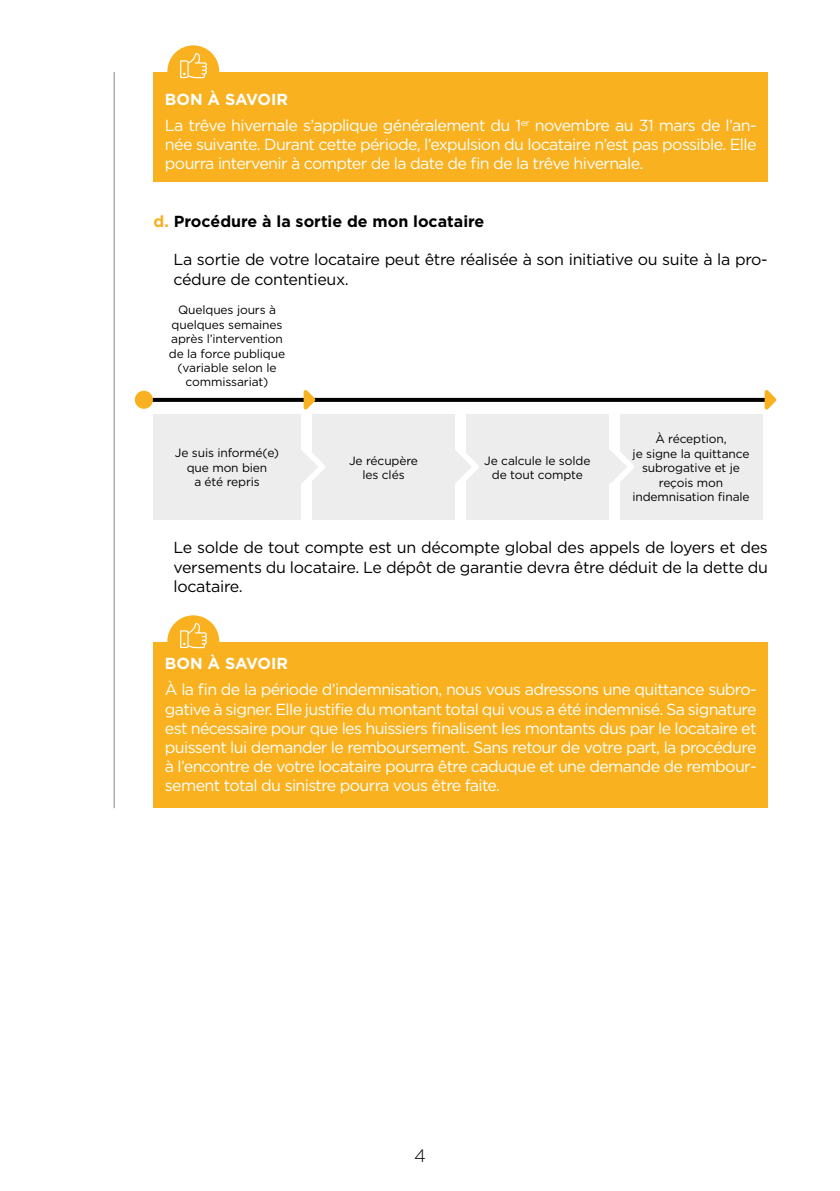
<style>
.page{position:relative;width:840px;height:1191px;background:#fff}
.page>*{position:absolute;margin:0;border:0;box-sizing:border-box;transform-origin:0 0}
.t1{font:300 17.8px "Gotham";color:#000}
.t2{font:16px/19.2px "Gotham";letter-spacing:-.04em;color:#fff}
.t3{font:16px/19.2px "Gotham";letter-spacing:-.02em;color:#000}
.t4{font:700 16px "Gotham";color:#000}
.t5{font:700 16px "Gotham";color:#fff}
.t6{font:12px/14.4px "Gotham";letter-spacing:-.01em;color:#000;text-align:center}
.s1{font-weight:700}
.s2{color:#f9b11f}
</style>
<div class="page">
<div style="left:167px;top:45px;width:52px;height:52px;background:#f9b11f;border-radius:50%"></div>
<div style="left:167px;top:615px;width:52px;height:52px;background:#f9b11f;border-radius:50%"></div>
<div style="left:153px;top:72px;width:614px;height:110px;background:#f9b11f"></div>
<div style="left:153px;top:642px;width:614px;height:166px;background:#f9b11f"></div>
<svg style="left:180px;top:53px;width:27px;height:25px"></svg>
<svg style="left:180px;top:623px;width:27px;height:25px"></svg>
<hr style="left:114px;top:72px;width:1px;height:736px;background:#878787">
<div style="left:619px;top:415px;width:142px;height:105px;background:#ededed"></div>
<svg style="left:608px;top:437px;width:26px;height:59px"></svg>
<div style="left:466px;top:415px;width:142px;height:105px;background:#ededed"></div>
<svg style="left:454px;top:437px;width:25px;height:59px"></svg>
<div style="left:312px;top:415px;width:142px;height:105px;background:#ededed"></div>
<svg style="left:301px;top:450px;width:24px;height:34px"></svg>
<div style="left:153px;top:415px;width:148px;height:105px;background:#ededed"></div>
<svg style="left:153px;top:398px;width:607px;height:4px;background:#060606"></svg>
<div style="left:135px;top:391px;width:18px;height:18px;background:#f9b122;border-radius:50%"></div>
<svg style="left:300px;top:390px;width:19px;height:20px"></svg>
<svg style="left:760px;top:390px;width:17px;height:20px"></svg>
<p class="t2" style="left:165px;top:86px;width:592px;line-height:26px"><span class="s1">BON À SAVOIR<br></span>La trêve hivernale s’applique généralement du 1<sup>er</sup> novembre au 31 mars de l’an-</p>
<p class="t2" style="left:165px;top:134px;width:592px">née suivante. Durant cette période, l’expulsion du locataire n’est pas possible. Elle pourra intervenir à compter de la date de fin de la trêve hivernale.</p>
<p class="t4" style="left:153px;top:211px;width:332px"><span class="s2">d.</span> Procédure à la sortie de mon locataire</p>
<p class="t3" style="left:173px;top:250px;width:595px">La sortie de votre locataire peut être réalisée à son initiative ou suite à la pro&shy;cédure de contentieux.</p>
<p class="t6" style="left:169px;top:303px;width:118px">Quelques jours à quelques semaines après l’intervention de la force publique (variable selon le commissariat)</p>
<p class="t6" style="left:175px;top:445px;width:106px">Je suis informé(e) que mon bien<br>a été repris</p>
<p class="t6" style="left:349px;top:453px;width:70px">Je récupère les clés</p>
<p class="t6" style="left:484px;top:453px;width:108px">Je calcule le solde de tout compte</p>
<p class="t6" style="left:632px;top:432px;width:119px">À réception,<br>je signe la quittance subrogative et je reçois mon indemnisation finale</p>
<p class="t3" style="left:173px;top:538px;width:595px;text-align:justify">Le solde de tout compte est un décompte global des appels de loyers et des versements du locataire. Le dépôt de garantie devra être déduit de la dette du locataire.</p>
<p class="t5" style="left:165px;top:653px;width:124px">BON À SAVOIR</p>
<p class="t2" style="left:165px;top:680px;width:592px;text-align:justify">À la fin de la période d’indemnisation, nous vous adressons une quittance subro&shy;gative à signer. Elle justifie du montant total qui vous a été indemnisé. Sa signature est nécessaire pour que les huissiers finalisent les montants dus par le locataire et puissent lui demander le remboursement. Sans retour de votre part, la procédure à l’encontre de votre locataire pourra être caduque et une demande de rembour&shy;sement total du sinistre pourra vous être faite.</p>
<p class="t1" style="left:414px;top:1144px;width:13px">4</p>
</div>
